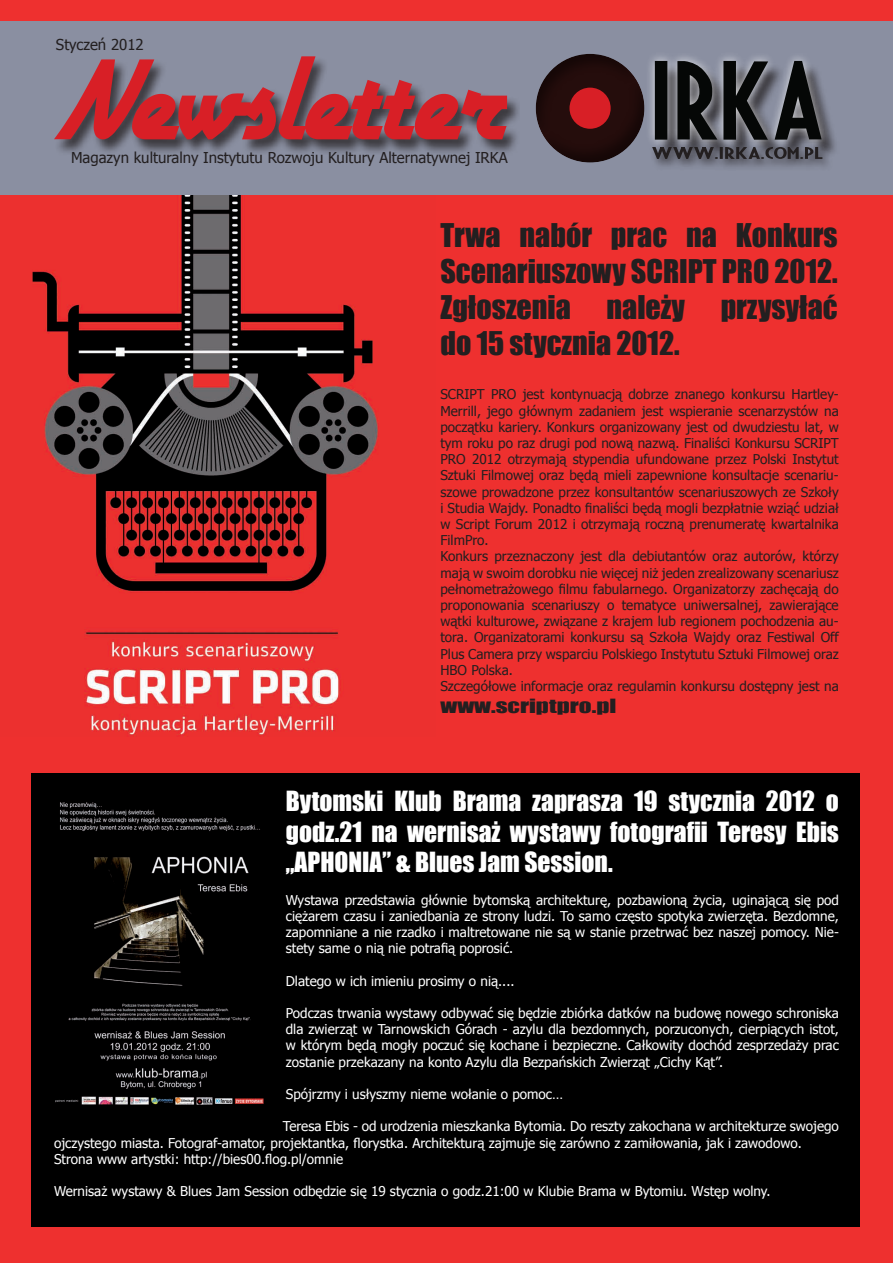
<style>
.page{position:relative;width:893px;height:1263px;background:#ee302f}
.page>*{position:absolute;margin:0;border:0;box-sizing:border-box;transform-origin:0 0}
.t1{font:30px/36px "Impact";color:#231f20;text-align:justify}
.t2{font:25.5px/30.6px "Impact";color:#fff;text-align:justify}
.t3{font:18px "Impact";color:#231f20;scale:1.4 1}
.t4{font:15px "Tahoma";color:#231f20}
.t5{font:13.5px/16.2px "Tahoma";color:#231f20}
.t6{font:13.5px/16.2px "Tahoma";color:#fff;text-align:justify}
</style>
<div class="page">
<div style="left:32px;top:773px;width:828px;height:454px;background:#000"></div>
<div style="left:0;top:21px;width:893px;height:174px;background:#8a8fa1"></div>
<div style="left:52px;top:56px;width:468px;height:99px;background:#231f20;opacity:.75"></div>
<svg style="left:54px;top:56px;width:453px;height:83px"></svg>
<div style="left:533px;top:54px;width:112px;height:111px;background:#231f20;opacity:.5"></div>
<div style="left:569px;top:88px;width:42px;height:41px;background:#d81f26;border-radius:50%"></div>
<div style="left:657px;top:63px;width:182px;height:95px;background:#231f20;opacity:.75"></div>
<div style="left:645px;top:51px;width:185px;height:98px;background:#fff;opacity:.75"></div>
<svg style="left:655px;top:61px;width:167px;height:79px"></svg>
<div style="left:648px;top:143px;width:185px;height:28px;background:#231f20;opacity:.75"></div>
<svg style="left:652px;top:147px;width:170px;height:12px;background:#47474e"></svg>
<img style="left:32px;top:195px;width:346px;height:541px">
<img style="left:55px;top:802px;width:209px;height:303px">
<p class="t4" style="left:56px;top:34px;width:89px">Styczeń 2012</p>
<p class="t4" style="left:71px;top:147px;width:438px">Magazyn kulturalny Instytutu Rozwoju Kultury Alternatywnej IRKA</p>
<h1 class="t1" style="left:440px;top:216px;width:399px">Trwa nabór prac na Konkurs Scenariuszowy SCRIPT PRO 2012.<br>Zgłoszenia należy przysyłać do 15 stycznia 2012.</h1>
<p class="t5" style="left:440px;top:386px;width:400px">SCRIPT PRO jest kontynuacją dobrze znanego konkursu Hartley-Merrill, jego głównym zadaniem jest wspieranie scenarzystów na początku kariery. Konkurs organizowany jest od dwudziestu lat, w tym roku po raz drugi pod nową nazwą. Finaliści Konkursu SCRIPT PRO 2012 otrzymają stypendia ufundowane przez Polski Instytut Sztuki Filmowej oraz będą mieli zapewnione konsultacje scenariu&shy;szowe prowadzone przez konsultantów scenariuszowych ze Szkoły i Studia Wajdy. Ponadto finaliści będą mogli bezpłatnie wziąć udział w Script Forum 2012 i otrzymają roczną prenumeratę kwartalnika FilmPro.<br>Konkurs przeznaczony jest dla debiutantów oraz autorów, którzy mają w swoim dorobku nie więcej niż jeden zrealizowany scenariusz pełnometrażowego filmu fabularnego. Organizatorzy zachęcają do proponowania scenariuszy o tematyce uniwersalnej, zawierające wątki kulturowe, związane z krajem lub regionem pochodzenia au&shy;tora. Organizatorami konkursu są Szkoła Wajdy oraz Festiwal Off Plus Camera przy wsparciu Polskiego Instytutu Sztuki Filmowej oraz HBO Polska.<br>Szczegółowe informacje oraz regulamin konkursu dostępny jest na</p>
<h3 class="t3" style="left:440px;top:692px;width:127px">www.scriptpro.pl</h3>
<h2 class="t2" style="left:286px;top:785px;width:555px">Bytomski Klub Brama zaprasza 19 stycznia 2012 o godz.21 na wernisaż wystawy fotografii Teresy Ebis „APHONIA” &amp; Blues Jam Session.</h2>
<p class="t6" style="left:286px;top:891px;width:555px">Wystawa przedstawia głównie bytomską architekturę, pozbawioną życia, uginającą się pod ciężarem czasu i zaniedbania ze strony ludzi. To samo często spotyka zwierzęta. Bezdomne, zapomniane a nie rzadko i maltretowane nie są w stanie przetrwać bez naszej pomocy. Nie&shy;stety same o nią nie potrafią poprosić.</p>
<p class="t6" style="left:286px;top:972px;width:230px">Dlatego w ich imieniu prosimy o nią....</p>
<p class="t6" style="left:286px;top:1004px;width:555px">Podczas trwania wystawy odbywać się będzie zbiórka datków na budowę nowego schroniska dla zwierząt w Tarnowskich Górach - azylu dla bezdomnych, porzuconych, cierpiących istot, w którym będą mogły poczuć się kochane i bezpieczne. Całkowity dochód zesprzedaży prac zostanie przekazany na konto Azylu dla Bezpańskich Zwierząt „Cichy Kąt”.</p>
<p class="t6" style="left:286px;top:1085px;width:279px">Spójrzmy i usłyszmy nieme wołanie o pomoc…</p>
<p class="t6" style="left:54px;top:1118px;width:786px;text-align:left;text-indent:229px">Teresa Ebis - od urodzenia mieszkanka Bytomia. Do reszty zakochana w architekturze swojego ojczystego miasta. Fotograf-amator, projektantka, florystka. Architekturą zajmuje się zarówno z zamiłowania, jak i zawodowo.<br>Strona www artystki: http://bies00.flog.pl/omnie</p>
<p class="t6" style="left:54px;top:1182px;width:718px">Wernisaż wystawy &amp; Blues Jam Session odbędzie się 19 stycznia o godz.21:00 w Klubie Brama w Bytomiu. Wstęp wolny.</p>
</div>
